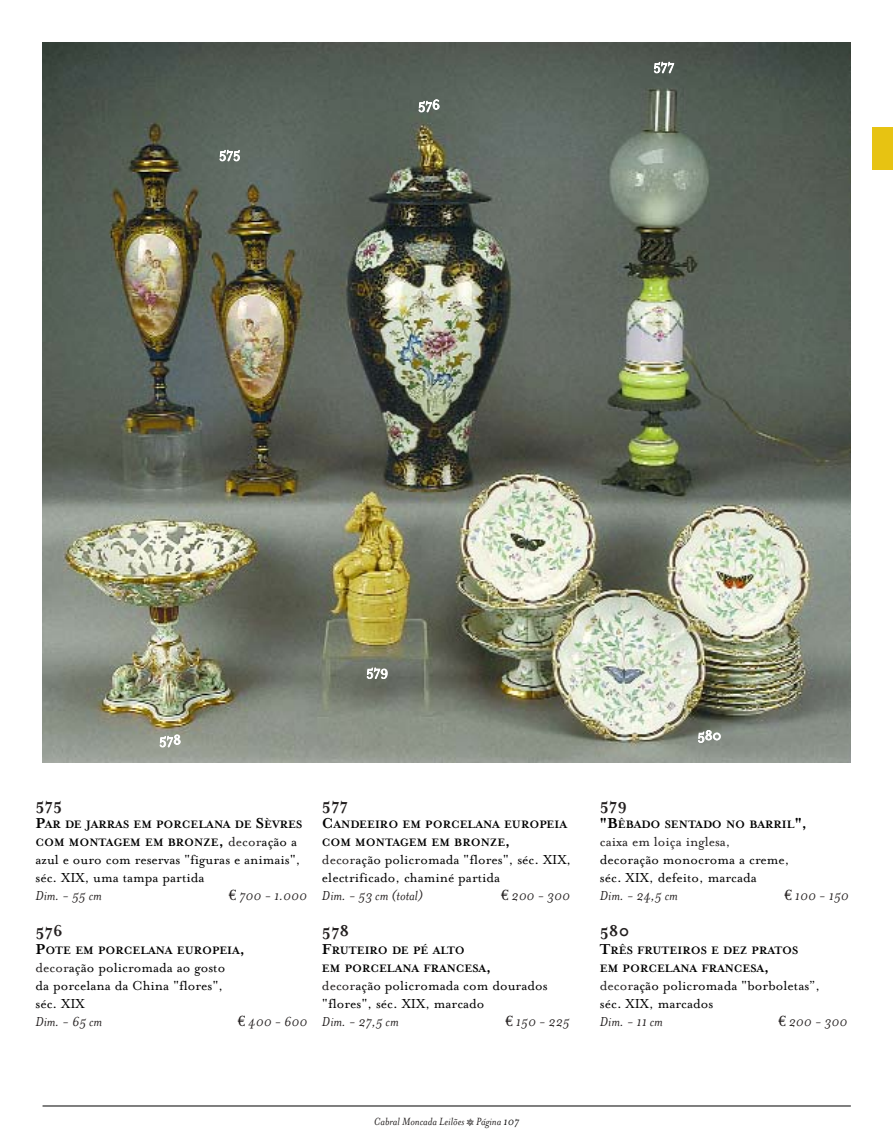
<style>
.page{position:relative;width:893px;height:1148px;background:#fff}
.page>*{position:absolute;margin:0;border:0;box-sizing:border-box;transform-origin:0 0}
.t1{font:700 18px "Mrs Eaves";color:#231f1f}
.t2{font:15px/18px "Mrs Eaves Roman";color:#000}
.t3{font:italic 15px "Mrs Eaves";color:#231f1f}
.t4{font:15px "Mrs Eaves Roman";color:#231f1f}
.t5{font:15px "Mrs Eaves Roman";letter-spacing:-.015em;color:#fff}
.t6{font:700 12.3px/18px "Mrs Eaves";color:#000}
.t7{font:italic 12px "Mrs Eaves";color:#231f1f}
.s1{font-size:16.5px}
.s2{font-family:"Mrs Eaves Roman";font-weight:400;font-size:15px;color:#231f1f}
.s3{font-family:"Mrs Eaves Roman";font-weight:400;font-size:15px}
.s4{font-family:"Euro Serif";font-style:normal}
.s5{color:#231f1f}
.s6{font-family:"Mrs Eaves Fractions";font-style:normal}
.s7{color:#000}
</style>
<div class="page">
<img style="left:43px;top:43px;width:807px;height:720px">
<hr style="left:43px;top:1105px;width:807px;height:1px;background:#000">
<div style="left:872px;top:128px;width:20px;height:42px;background:#e7c312"></div>
<p class="t5" style="left:219px;top:144px;width:23px">575</p>
<p class="t5" style="left:418px;top:95px;width:23px">576</p>
<p class="t5" style="left:653px;top:56px;width:23px">577</p>
<p class="t5" style="left:366px;top:662px;width:23px">579</p>
<p class="t5" style="left:159px;top:730px;width:23px">578</p>
<p class="t1" style="left:36px;top:793px;width:28px">575</p>
<p class="t6" style="left:36px;top:815px;width:268px"><span class="s1">P</span>AR DE JARRAS EM PORCELANA DE <span class="s1">S</span>ÈVRES<br>COM MONTAGEM EM BRONZE<span class="s1">,</span> <span class="s2">decor</span><span class="s3">ação a</span></p>
<p class="t2" style="left:36px;top:850px;width:266px">azul e ouro com reservas "figuras e animais", séc. XIX, uma tampa partida</p>
<p class="t3" style="left:36px;top:886px;width:68px">Dim. - 55 cm</p>
<p class="t3" style="left:229px;top:886px;width:80px"><span class="s4">€</span> 700 - 1.000</p>
<p class="t1" style="left:36px;top:919px;width:29px">576</p>
<p class="t6" style="left:36px;top:941px;width:211px"><span class="s1">P</span>OTE EM PORCELANA EUROPEIA<span class="s1">,</span></p>
<p class="t2" style="left:36px;top:958px;width:191px"><span class="s5">decor</span>ação policromada ao gosto da porcelana da China "flores", séc. XIX</p>
<p class="t3" style="left:36px;top:1012px;width:68px">Dim. - 65 cm</p>
<p class="t3" style="left:238px;top:1012px;width:71px"><span class="s4">€</span> 400 - 600</p>
<p class="t1" style="left:322px;top:793px;width:28px">577</p>
<p class="t6" style="left:322px;top:815px;width:247px"><span class="s1">C</span>ANDEEIRO EM PORCELANA EUROPEIA<br>COM MONTAGEM EM BRONZE<span class="s1">,</span></p>
<p class="t2" style="left:322px;top:850px;width:251px"><span class="s5">decor</span>ação policromada "flores", séc. XIX, electrificado, chaminé partida</p>
<p class="t3" style="left:322px;top:886px;width:103px">Dim. - 53 cm (total)</p>
<p class="t3" style="left:501px;top:886px;width:70px"><span class="s4">€</span> 200 - 300</p>
<p class="t1" style="left:322px;top:919px;width:29px">578</p>
<p class="t6" style="left:322px;top:941px;width:171px"><span class="s1">F</span>RUTEIRO DE PÉ ALTO<br>EM PORCELANA FRANCESA<span class="s1">,</span></p>
<p class="t2" style="left:322px;top:976px;width:227px"><span class="s5">decor</span>ação policromada com dourados "flores", séc. XIX, marcado</p>
<p class="t3" style="left:322px;top:1012px;width:78px">Dim. - 27,5 cm</p>
<p class="t3" style="left:505px;top:1012px;width:66px"><span class="s4">€</span> 150 - 225</p>
<p class="t5" style="left:697px;top:725px;width:25px">580</p>
<p class="t1" style="left:600px;top:793px;width:29px">579</p>
<p class="t6" style="left:600px;top:815px;width:208px"><span class="s1">"B</span>ÊBADO SENTADO NO BARRIL<span class="s1">",</span></p>
<p class="t4" style="left:600px;top:832px;width:132px">caixa em loiça inglesa,</p>
<p class="t2" style="left:600px;top:850px;width:191px">decoração monocroma a creme, séc. XIX, defeito, marcada</p>
<p class="t3" style="left:600px;top:886px;width:79px">Dim. - 24,5 cm</p>
<p class="t3" style="left:784px;top:886px;width:66px"><span class="s4">€</span> 100 - 150</p>
<p class="t1" style="left:600px;top:919px;width:31px">580</p>
<p class="t6" style="left:600px;top:941px;width:200px"><span class="s1">T</span>RÊS FRUTEIROS E DEZ PRATOS<br>EM PORCELANA FRANCESA<span class="s1">,</span></p>
<p class="t2" style="left:600px;top:976px;width:222px"><span class="s5">decor</span>ação policromada "borboletas”, séc. XIX, marcados</p>
<p class="t3" style="left:600px;top:1012px;width:64px">Dim. - 11 cm</p>
<p class="t3" style="left:778px;top:1012px;width:70px"><span class="s4">€</span> 200 - 300</p>
<p class="t7" style="left:374px;top:1113px;width:147px">Cabral Moncada Leilões <span class="s6">Q</span> Página <span class="s7">107</span></p>
</div>
